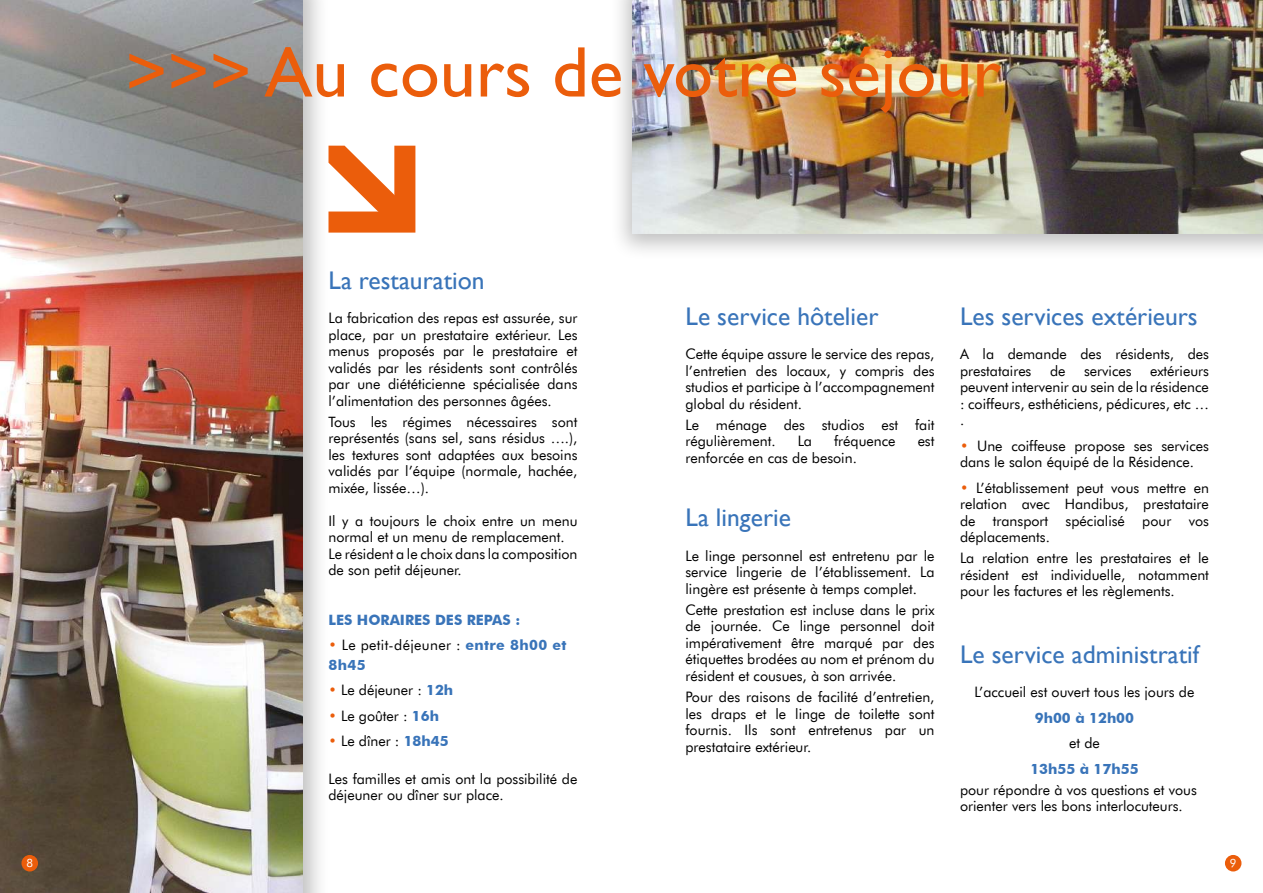
<style>
.page{position:relative;width:1263px;height:893px;background:#fff}
.page>*{position:absolute;margin:0;border:0;box-sizing:border-box;transform-origin:0 0}
.t1{font:72px "Gill Sans";color:#eb5d0b}
.t2{font:25.5px "Gill Sans";color:#3974b9}
.t3{font:14.25px/16.5px "Futura BT";color:#000;text-align:justify}
.t4{font:700 14.25px "Futura BT";color:#3974b9}
.t5{font:14.25px/19.5px "Futura BT";letter-spacing:.025em;color:#000}
.t6{font:11.25px "Futura BT";color:#fff}
.s1{color:#eb5d0b}
.s2{font-weight:700;color:#3974b9}
</style>
<div class="page">
<div style="left:609px;top:0;width:654px;height:261px;background:#000;opacity:.25"></div>
<img style="left:632px;top:0;width:631px;height:233px">
<div style="left:0;top:0;width:330px;height:893px;background:#000;opacity:.25"></div>
<img style="left:0;top:0;width:303px;height:893px">
<div style="left:21px;top:855px;width:17px;height:16px;background:#eb5d0b;border-radius:50%"></div>
<svg style="left:307px;top:125px;width:109px;height:118px"></svg>
<div style="left:1225px;top:855px;width:16px;height:16px;background:#eb5d0b;border-radius:50%"></div>
<p class="t6" style="left:26px;top:856px;width:8px">8</p>
<h1 class="t1" style="left:125px;top:30px;width:877px">&gt;&gt;&gt; Au cours de votre séjour</h1>
<h2 class="t2" style="left:328px;top:265px;width:158px">La restauration</h2>
<p class="t3" style="left:328px;top:310px;width:250px">La fabrication des repas est assurée, sur place, par un prestataire extérieur. Les menus proposés par le prestataire et validés par les résidents sont contrôlés par une diététicienne spécialisée dans l’alimentation des personnes âgées.</p>
<p class="t3" style="left:328px;top:413px;width:250px">Tous les régimes nécessaires sont représentés (sans sel, sans résidus ….), les textures sont adaptées aux besoins validés par l’équipe (normale, hachée, mixée, lissée…).</p>
<p class="t3" style="left:328px;top:512px;width:250px;text-align:left">Il y a toujours le choix entre un menu normal et un menu de remplacement.<br>Le résident a le choix dans la composition de son petit déjeuner.</p>
<p class="t4" style="left:328px;top:611px;width:193px">LES HORAIRES DES REPAS :</p>
<p class="t5" style="left:328px;top:635px;width:240px"><span class="s1">•</span> Le petit-déjeuner : <span class="s2">entre 8h00 et<br>8h45</span></p>
<p class="t3" style="left:328px;top:682px;width:126px"><span class="s1">•</span> Le déjeuner : <span class="s2">12h</span></p>
<p class="t3" style="left:328px;top:707px;width:112px"><span class="s1">•</span> Le goûter : <span class="s2">16h</span></p>
<p class="t3" style="left:328px;top:733px;width:122px"><span class="s1">•</span> Le dîner : <span class="s2">18h45</span></p>
<p class="t3" style="left:328px;top:770px;width:250px">Les familles et amis ont la possibilité de déjeuner ou dîner sur place.</p>
<h2 class="t2" style="left:685px;top:301px;width:194px">Le service hôtelier</h2>
<p class="t3" style="left:685px;top:346px;width:250px">Cette équipe assure le service des repas, l’entretien des locaux, y compris des studios et participe à l’accompagnement global du résident.</p>
<p class="t3" style="left:685px;top:416px;width:250px">Le ménage des studios est fait régulièrement.</p>
<p class="t3" style="left:798px;top:433px;width:16px">La</p>
<p class="t3" style="left:834px;top:433px;width:63px">fréquence</p>
<p class="t3" style="left:918px;top:433px;width:18px">est</p>
<p class="t3" style="left:685px;top:449px;width:173px">renforcée en cas de besoin.</p>
<h2 class="t2" style="left:685px;top:503px;width:107px">La lingerie</h2>
<p class="t3" style="left:685px;top:547px;width:250px">Le linge personnel est entretenu par le service lingerie de l’établissement. La lingère est présente à temps complet.</p>
<p class="t3" style="left:685px;top:602px;width:250px">Cette prestation est incluse dans le prix de journée. Ce linge personnel doit impérativement être marqué par des étiquettes brodées au nom et prénom du résident et cousues, à son arrivée.</p>
<p class="t3" style="left:685px;top:689px;width:250px">Pour des raisons de facilité d’entretien, les draps et le linge de toilette sont fournis. Ils sont entretenus par un prestataire extérieur.</p>
<h2 class="t2" style="left:960px;top:301px;width:239px">Les services extérieurs</h2>
<p class="t3" style="left:960px;top:346px;width:250px">A la demande des résidents, des prestataires</p>
<p class="t3" style="left:1050px;top:362px;width:17px">de</p>
<p class="t3" style="left:1084px;top:362px;width:49px">services</p>
<p class="t3" style="left:960px;top:362px;width:250px;text-indent:190px">extérieurs peuvent intervenir au sein de la résidence : coiffeurs, esthéticiens, pédicures, etc … .</p>
<p class="t3" style="left:960px;top:437px;width:250px"><span class="s1">•</span> Une coiffeuse propose ses services dans le salon équipé de la Résidence.</p>
<p class="t3" style="left:960px;top:479px;width:250px"><span class="s1">•</span> L’établissement peut vous mettre en relation avec Handibus, prestataire de transport spécialisé pour vos déplacements.</p>
<p class="t3" style="left:960px;top:550px;width:250px">La relation entre les prestataires et le résident est individuelle, notamment pour les factures et les règlements.</p>
<h2 class="t2" style="left:960px;top:639px;width:241px">Le service administratif</h2>
<p class="t3" style="left:975px;top:684px;width:221px">L’accueil est ouvert tous les jours de</p>
<p class="t4" style="left:1035px;top:709px;width:101px">9h00 à 12h00</p>
<p class="t3" style="left:1069px;top:735px;width:32px">et de</p>
<p class="t4" style="left:1030px;top:760px;width:110px">13h55 à 17h55</p>
<p class="t3" style="left:960px;top:781px;width:238px">pour répondre à vos questions et vous orienter vers les bons interlocuteurs.</p>
<p class="t6" style="left:1230px;top:856px;width:8px">9</p>
</div>
